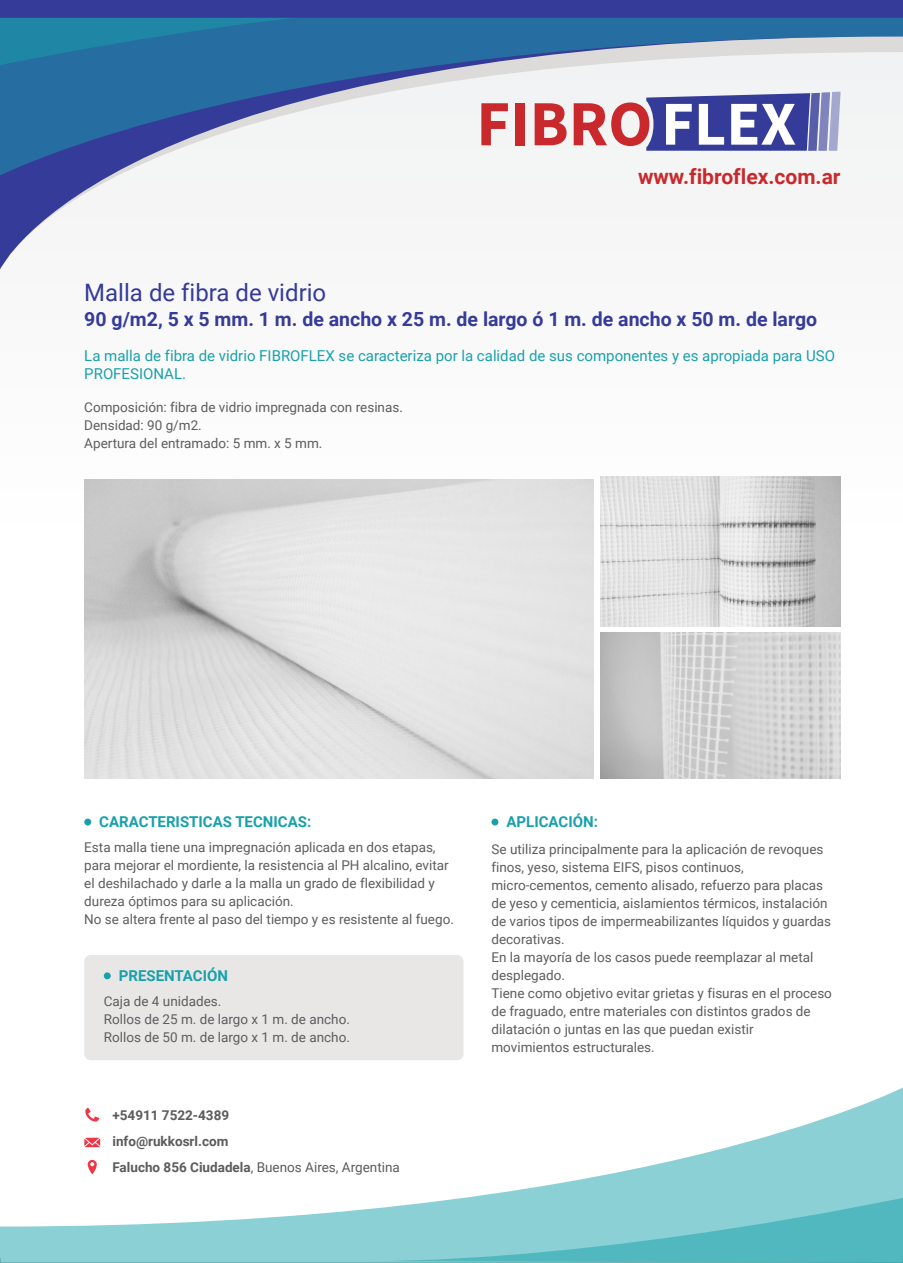
<style>
.page{position:relative;width:903px;height:1263px;background:#fff}
.page>*{position:absolute;margin:0;border:0;box-sizing:border-box;transform-origin:0 0}
.t1{font:24px "Roboto";color:#353b98}
.t2{font:700 21px "Roboto";color:#c9292d}
.t3{font:700 19.5px "Roboto";color:#353b98}
.t4{font:15px/18px "Roboto";color:#18a1ab}
.t5{font:700 15px "Roboto";color:#18a1ab}
.t6{font:13.5px/18px "Roboto";color:#5d5d60}
.t7{font:700 13.5px/26.1px "Roboto";color:#5d5b5d}
.s1{font-weight:400}
</style>
<div class="page">
<div style="left:0;top:176px;width:903px;height:93px;background:#f6f6f7"></div>
<svg style="left:0;top:65px;width:903px;height:111px;fill:#f2f3f4"></svg>
<svg style="left:0;top:1087px;width:903px;height:176px"></svg>
<svg style="left:366px;top:1198px;width:537px;height:65px;background:#77c7cd"></svg>
<svg style="left:481px;top:103px;width:27px;height:42px"></svg>
<div style="left:515px;top:103px;width:10px;height:42px;background:#c9292d"></div>
<svg style="left:534px;top:103px;width:32px;height:42px"></svg>
<svg style="left:573px;top:92px;width:267px;height:59px"></svg>
<svg style="left:0;top:0;width:903px;height:65px;background:#4472a7"></svg>
<svg style="left:85px;top:1108px;width:14px;height:14px"></svg>
<svg style="left:84px;top:1138px;width:16px;height:9px"></svg>
<svg style="left:88px;top:1160px;width:9px;height:14px"></svg>
<div style="left:84px;top:818px;width:7px;height:7px;background:#18a1ab;border-radius:50%"></div>
<div style="left:491px;top:818px;width:7px;height:7px;background:#18a1ab;border-radius:50%"></div>
<img style="left:600px;top:477px;width:240px;height:149px">
<img style="left:600px;top:632px;width:240px;height:146px">
<div style="left:84px;top:955px;width:379px;height:105px;background:#e8e7e6;border-radius:6px"></div>
<div style="left:104px;top:972px;width:7px;height:7px;background:#18a1ab;border-radius:50%"></div>
<h2 class="t2" style="left:638px;top:162px;width:204px">www.fibroflex.com.ar</h2>
<h1 class="t1" style="left:84px;top:276px;width:243px">Malla de fibra de vidrio</h1>
<h3 class="t3" style="left:84px;top:306px;width:734px">90 g/m2, 5 x 5 mm. 1 m. de ancho x 25 m. de largo ó 1 m. de ancho x 50 m. de largo</h3>
<p class="t4" style="left:84px;top:346px;width:752px">La malla de fibra de vidrio FIBROFLEX se caracteriza por la calidad de sus componentes y es apropiada para USO<br>PROFESIONAL.</p>
<p class="t6" style="left:84px;top:397px;width:320px">Composición: fibra de vidrio impregnada con resinas.<br>Densidad: 90 g/m2.<br>Apertura del entramado: 5 mm. x 5 mm.</p>
<p class="t5" style="left:99px;top:811px;width:213px">CARACTERISTICAS TECNICAS:</p>
<p class="t5" style="left:506px;top:811px;width:93px">APLICACIÓN:</p>
<p class="t6" style="left:84px;top:838px;width:371px">Esta malla tiene una impregnación aplicada en dos etapas, para mejorar el mordiente, la resistencia al PH alcalino, evitar el deshilachado y darle a la malla un grado de flexibilidad y dureza óptimos para su aplicación.<br>No se altera frente al paso del tiempo y es resistente al fuego.</p>
<p class="t5" style="left:119px;top:965px;width:111px">PRESENTACIÓN</p>
<p class="t6" style="left:104px;top:992px;width:248px">Caja de 4 unidades.<br>Rollos de 25 m. de largo x 1 m. de ancho.<br>Rollos de 50 m. de largo x 1 m. de ancho.</p>
<p class="t7" style="left:112px;top:1102px;width:289px">+54911 7522-4389<br>info@rukkosrl.com<br>Falucho 856 Ciudadela<span class="s1">, Buenos Aires, Argentina</span></p>
<p class="t6" style="left:491px;top:839px;width:342px">Se utiliza principalmente para la aplicación de revoques finos, yeso, sistema EIFS, pisos continuos, micro-cementos, cemento alisado, refuerzo para placas de yeso y cementicia, aislamientos térmicos, instalación de varios tipos de impermeabilizantes líquidos y guardas decorativas.<br>En la mayoría de los casos puede reemplazar al metal desplegado.<br>Tiene como objetivo evitar grietas y fisuras en el proceso de fraguado, entre materiales con distintos grados de dilatación o juntas en las que puedan existir movimientos estructurales.</p>
</div>
